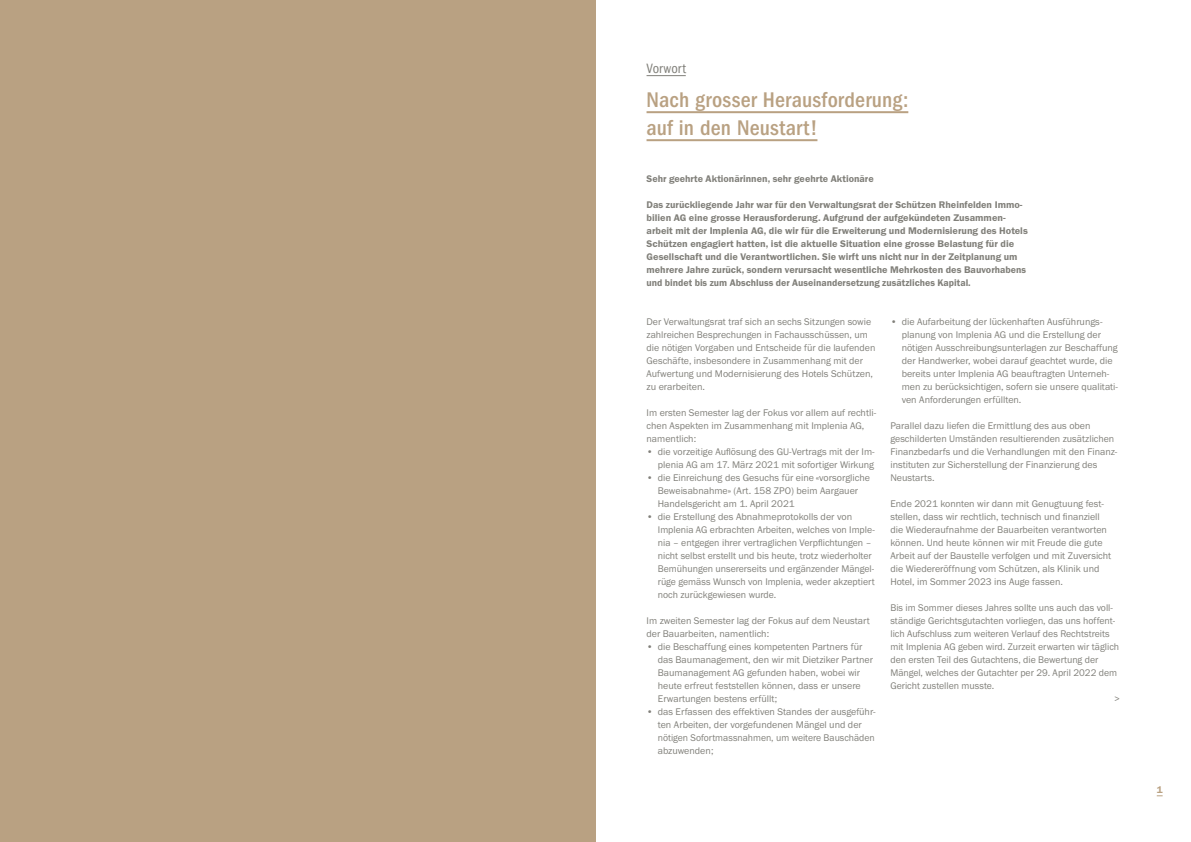
<style>
.page{position:relative;width:1191px;height:842px;background:#fff}
.page>*{position:absolute;margin:0;border:0;box-sizing:border-box;transform-origin:0 0}
.t1{font:500 condensed 22px/28px "Franklin Gothic";letter-spacing:.01em;color:#b9a182}
.t2{font:condensed 14px "Franklin Gothic";letter-spacing:.005em;color:#81807a}
.t3{font:10px/13px "Franklin Gothic URW Boo";color:#81807a}
.t4{font:10px/13px "Franklin Gothic URW Dem";color:#81807a}
.t5{font:10px "Franklin Gothic URW Dem";color:#b9a182}
</style>
<div class="page">
<hr style="left:646px;top:111px;width:262px;height:2px;background:#b9a182">
<hr style="left:646px;top:139px;width:171px;height:2px;background:#b9a182">
<div style="left:0;top:0;width:595px;height:842px;background:#b9a182"></div>
<hr style="left:646px;top:75px;width:40px;height:1px;background:#81807a">
<h2 class="t2" style="left:646px;top:60px;width:41px">Vorwort</h2>
<h1 class="t1" style="left:646px;top:86px;width:263px">Nach grosser Herausforderung: auf in den Neustart!</h1>
<p class="t4" style="left:646px;top:172px;width:229px">Sehr geehrte Aktionärinnen, sehr geehrte Aktionäre</p>
<p class="t4" style="left:646px;top:198px;width:383px">Das zurückliegende Jahr war für den Verwaltungsrat der Schützen Rheinfelden Immo&shy;bilien AG eine grosse Herausforderung. Aufgrund der aufgekündeten Zusammen&shy;arbeit mit der Implenia AG, die wir für die Erweiterung und Modernisierung des Hotels Schützen engagiert hatten, ist die aktuelle Situation eine grosse Belastung für die Gesellschaft und die Verantwortlichen. Sie wirft uns nicht nur in der Zeitplanung um mehrere Jahre zurück, sondern verursacht wesentliche Mehrkosten des Bauvorhabens und bindet bis zum Abschluss der Auseinandersetzung zusätzliches Kapital.</p>
<p class="t3" style="left:646px;top:315px;width:230px">Der Verwaltungsrat traf sich an sechs Sitzungen sowie zahlreichen Besprechungen in Fachausschüssen, um die nötigen Vorgaben und Entscheide für die laufenden Geschäfte, insbesondere in Zusammenhang mit der Aufwertung und Modernisierung des Hotels Schützen, zu erarbeiten.</p>
<p class="t3" style="left:646px;top:406px;width:231px">Im ersten Semester lag der Fokus vor allem auf rechtli&shy;chen Aspekten im Zusammenhang mit Implenia AG, namentlich:</p>
<p class="t3" style="left:646px;top:445px;width:230px;text-align:right">• die vorzeitige Auflösung des GU-Vertrags mit der Im&shy;plenia AG am 17. März 2021 mit sofortiger Wirkung</p>
<p class="t3" style="left:658px;top:471px;width:214px;text-indent:-11px">• die Einreichung des Gesuchs für eine «vorsorgliche<br>Beweisabnahme» (Art. 158 ZPO) beim Aargauer<br>Handelsgericht am 1. April 2021</p>
<p class="t3" style="left:658px;top:510px;width:218px;text-indent:-11px">• die Erstellung des Abnahmeprotokolls der von Implenia AG erbrachten Arbeiten, welches von Imple&shy;nia – entgegen ihrer vertraglichen Verpflichtungen – nicht selbst erstellt und bis heute, trotz wiederholter Bemühungen unsererseits und ergänzender Mängel&shy;rüge gemäss Wunsch von Implenia, weder akzeptiert noch zurückgewiesen wurde.</p>
<p class="t3" style="left:646px;top:614px;width:225px">Im zweiten Semester lag der Fokus auf dem Neustart der Bauarbeiten, namentlich:</p>
<p class="t3" style="left:658px;top:640px;width:217px;text-indent:-11px">• die Beschaffung eines kompetenten Partners für das Baumanagement, den wir mit Dietziker Partner Baumanagement AG gefunden haben, wobei wir heute erfreut feststellen können, dass er unsere Erwartungen bestens erfüllt;</p>
<p class="t3" style="left:658px;top:705px;width:219px;text-indent:-11px">• das Erfassen des effektiven Standes der ausgeführ&shy;ten Arbeiten, der vorgefundenen Mängel und der nötigen Sofortmassnahmen, um weitere Bauschäden abzuwenden;</p>
<p class="t3" style="left:901px;top:315px;width:218px;text-indent:-11px">• die Aufarbeitung der lückenhaften Ausführungs&shy;planung von Implenia AG und die Erstellung der nötigen Ausschreibungsunterlagen zur Beschaffung der Handwerker, wobei darauf geachtet wurde, die bereits unter Implenia AG beauftragten Unterneh&shy;men zu berücksichtigen, sofern sie unsere qualitati&shy;ven Anforderungen erfüllten.</p>
<p class="t3" style="left:890px;top:419px;width:228px">Parallel dazu liefen die Ermittlung des aus oben geschilderten Umständen resultierenden zusätzlichen Finanzbedarfs und die Verhandlungen mit den Finanz&shy;instituten zur Sicherstellung der Finanzierung des Neustarts.</p>
<p class="t3" style="left:890px;top:497px;width:222px">Ende 2021 konnten wir dann mit Genugtuung fest&shy;stellen, dass wir rechtlich, technisch und finanziell die Wiederaufnahme der Bauarbeiten verantworten können. Und heute können wir mit Freude die gute Arbeit auf der Baustelle verfolgen und mit Zuversicht die Wiedereröffnung vom Schützen, als Klinik und Hotel, im Sommer 2023 ins Auge fassen.</p>
<p class="t3" style="left:890px;top:601px;width:224px">Bis im Sommer dieses Jahres sollte uns auch das voll-</p>
<p class="t3" style="left:890px;top:614px;width:226px">ständige Gerichtsgutachten vorliegen, das uns hoffent-</p>
<p class="t3" style="left:890px;top:627px;width:221px">lich Aufschluss zum weiteren Verlauf des Rechtstreits</p>
<p class="t3" style="left:890px;top:640px;width:230px">mit Implenia AG geben wird. Zurzeit erwarten wir täglich</p>
<p class="t3" style="left:890px;top:653px;width:209px">den ersten Teil des Gutachtens, die Bewertung der</p>
<p class="t3" style="left:890px;top:666px;width:228px">Mängel, welches der Gutachter per 29. April 2022 dem</p>
<p class="t3" style="left:890px;top:679px;width:105px">Gericht zustellen musste.</p>
<p class="t3" style="left:1114px;top:692px;width:7px">&gt;</p>
<p class="t5" style="left:1156px;top:783px;width:7px">1</p>
</div>
